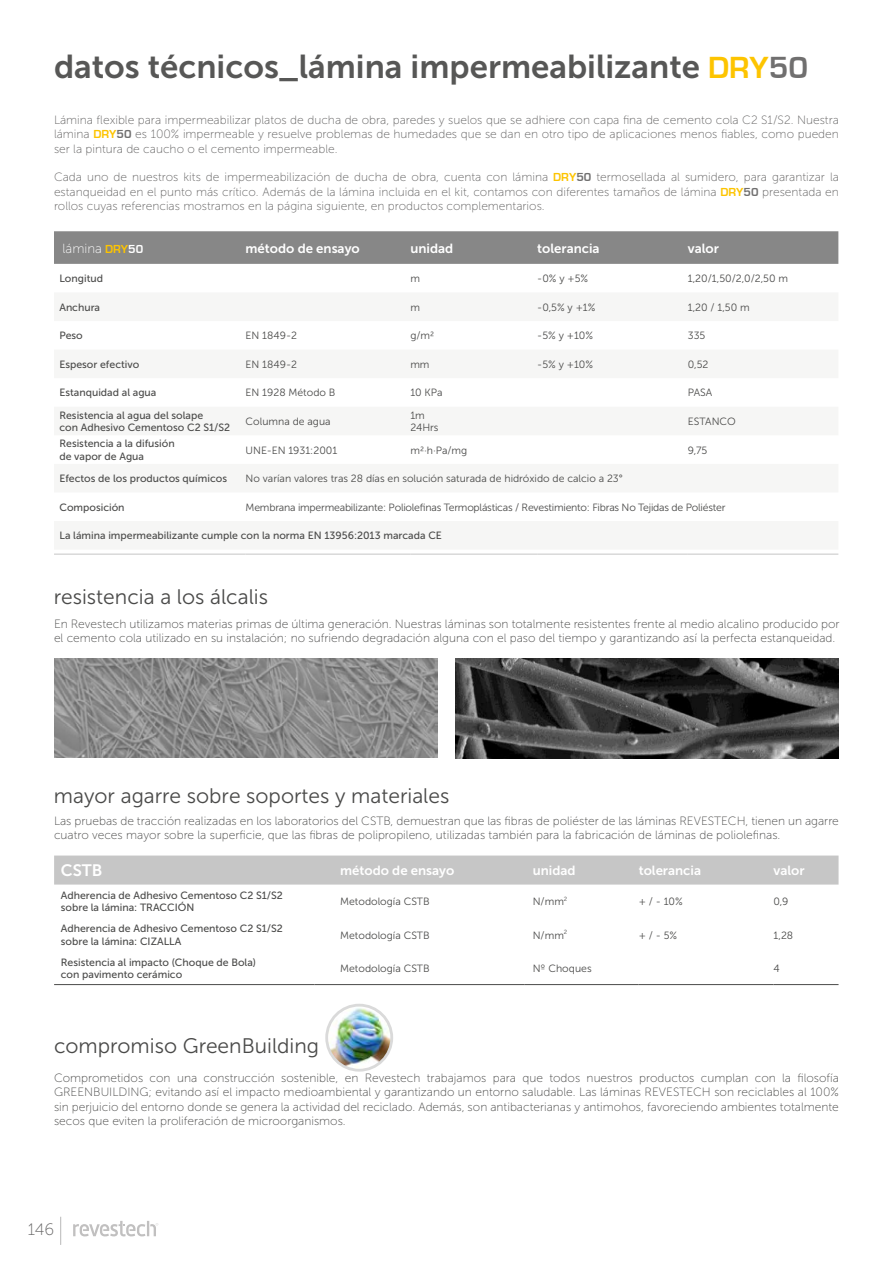
<style>
.page{position:relative;width:893px;height:1263px;background:#fff}
.page>*{position:absolute;margin:0;border:0;box-sizing:border-box;transform-origin:0 0}
.t1{font:33px "Museo Sans 700";color:#575756}
.t2{font:21px "Museo Sans 300";color:#4a4a49}
.t3{font:16.5px "Museo Sans 700";color:#fff}
.t4{font:16.5px "Museo Sans 100";color:#646363}
.t5{font:13.2px "Museo Sans 700";color:#fff}
.t6{font:13.2px "Museo Sans 100";color:#fff}
.t7{font:12px/14.4px "Museo Sans 100";color:#4a4a49}
.t8{font:12px/14.4px "Museo Sans 100";color:#646363;text-align:justify}
.t9{font:10.5px/12.6px "Museo Sans 500";color:#4a4a49}
.t10{font:10.5px/12.6px "Museo Sans 300";color:#4a4a49}
.t11{font:10.5px "Museo Sans 300";letter-spacing:-.02em;color:#4a4a49}
.s1{font-family:"Eurostile";font-weight:700;font-size:31.5px;color:#fdc400}
.s2{font-family:"Eurostile";font-weight:700;font-size:31.5px;color:#706f6f}
.s3{font-family:"Eurostile";font-weight:700;color:#fdc400}
.s4{font-family:"Eurostile";font-weight:700;color:#706f6f}
.s5{font-family:"Eurostile";font-weight:700;font-size:12px;color:#fdc400}
.s6{font-family:"Eurostile";font-weight:700;font-size:12px}
</style>
<div class="page">
<svg style="left:73px;top:1221px;width:85px;height:15px"></svg>
<svg style="left:60px;top:1217px;width:1px;height:28px"></svg>
<div style="left:54px;top:231px;width:784px;height:33px;background:#878787"></div>
<hr style="left:54px;top:554px;width:192px;height:1px;background:#c6c6c6">
<hr style="left:246px;top:554px;width:164px;height:1px;background:#c6c6c6">
<hr style="left:410px;top:554px;width:127px;height:1px;background:#c6c6c6">
<hr style="left:537px;top:554px;width:151px;height:1px;background:#c6c6c6">
<hr style="left:688px;top:554px;width:150px;height:1px;background:#c6c6c6">
<img style="left:329px;top:1005px;width:63px;height:64px">
<div style="left:325px;top:1004px;width:68px;height:67px;border:3px solid #dadada;border-radius:50%"></div>
<img style="left:54px;top:658px;width:383px;height:99px">
<img style="left:455px;top:658px;width:384px;height:100px">
<div style="left:54px;top:855px;width:784px;height:29px;background:#c6c6c6"></div>
<hr style="left:54px;top:984px;width:261px;height:1px;background:#4a4a49">
<hr style="left:315px;top:984px;width:209px;height:1px;background:#4a4a49">
<hr style="left:524px;top:984px;width:115px;height:1px;background:#4a4a49">
<hr style="left:639px;top:984px;width:135px;height:1px;background:#4a4a49">
<hr style="left:774px;top:984px;width:64px;height:1px;background:#4a4a49">
<h1 class="t1" style="left:54px;top:48px;width:756px">datos técnicos_lámina impermeabilizante <span class="s1">DRY</span><span class="s2">50</span></h1>
<p class="t8" style="left:54px;top:113px;width:786px">Lámina flexible para impermeabilizar platos de ducha de obra, paredes y suelos que se adhiere con capa fina de cemento cola C2 S1/S2. Nuestra lámina <span class="s3">DRY</span><span class="s4">50</span> es 100% impermeable y resuelve problemas de humedades que se dan en otro tipo de aplicaciones menos fiables, como pueden ser la pintura de caucho o el cemento impermeable.</p>
<p class="t8" style="left:54px;top:170px;width:786px">Cada uno de nuestros kits de impermeabilización de ducha de obra, cuenta con lámina <span class="s3">DRY</span><span class="s4">50</span> termosellada al sumidero, para garantizar la estanqueidad en el punto más crítico. Además de la lámina incluida en el kit, contamos con diferentes tamaños de lámina <span class="s3">DRY</span><span class="s4">50</span> presentada en rollos cuyas referencias mostramos en la página siguiente, en productos complementarios.</p>
<p class="t6" style="left:63px;top:241px;width:82px">lámina <span class="s5">DRY</span><span class="s6">50</span></p>
<p class="t5" style="left:246px;top:241px;width:116px">método de ensayo</p>
<p class="t5" style="left:410px;top:241px;width:44px">unidad</p>
<p class="t5" style="left:537px;top:241px;width:64px">tolerancia</p>
<p class="t5" style="left:688px;top:241px;width:33px">valor</p>
<p class="t9" style="left:59px;top:272px;width:45px">Longitud</p>
<p class="t10" style="left:410px;top:272px;width:11px">m</p>
<p class="t10" style="left:537px;top:272px;width:53px">-0% y +5%</p>
<p class="t10" style="left:688px;top:272px;width:102px">1,20/1,50/2,0/2,50 m</p>
<p class="t9" style="left:59px;top:301px;width:42px">Anchura</p>
<p class="t10" style="left:410px;top:301px;width:11px">m</p>
<p class="t10" style="left:537px;top:301px;width:60px">-0,5% y +1%</p>
<p class="t10" style="left:688px;top:301px;width:64px">1,20 / 1,50 m</p>
<p class="t9" style="left:59px;top:329px;width:25px">Peso</p>
<p class="t10" style="left:246px;top:329px;width:53px">EN 1849-2</p>
<p class="t10" style="left:410px;top:329px;width:25px">g/m2</p>
<p class="t10" style="left:537px;top:329px;width:57px">-5% y +10%</p>
<p class="t10" style="left:688px;top:329px;width:19px">335</p>
<p class="t9" style="left:59px;top:358px;width:81px">Espesor efectivo</p>
<p class="t10" style="left:246px;top:358px;width:53px">EN 1849-2</p>
<p class="t10" style="left:410px;top:358px;width:21px">mm</p>
<p class="t10" style="left:537px;top:358px;width:57px">-5% y +10%</p>
<p class="t10" style="left:688px;top:358px;width:22px">0,52</p>
<p class="t9" style="left:59px;top:386px;width:99px">Estanquidad al agua</p>
<p class="t10" style="left:246px;top:387px;width:91px">EN 1928 Método B</p>
<p class="t10" style="left:410px;top:387px;width:34px">10 KPa</p>
<p class="t10" style="left:688px;top:387px;width:26px">PASA</p>
<p class="t9" style="left:59px;top:409px;width:172px">Resistencia al agua del solape<br>con Adhesivo Cementoso C2 S1/S2</p>
<p class="t10" style="left:246px;top:415px;width:87px">Columna de agua</p>
<p class="t10" style="left:410px;top:409px;width:30px">1m<br>24Hrs</p>
<p class="t10" style="left:688px;top:415px;width:49px">ESTANCO</p>
<p class="t9" style="left:59px;top:437px;width:117px">Resistencia a la difusión de vapor de Agua</p>
<p class="t10" style="left:246px;top:444px;width:93px">UNE-EN 1931:2001</p>
<p class="t10" style="left:410px;top:444px;width:58px">m2·h·Pa/mg</p>
<p class="t10" style="left:688px;top:444px;width:21px">9,75</p>
<p class="t9" style="left:59px;top:472px;width:169px">Efectos de los productos químicos</p>
<p class="t10" style="left:246px;top:472px;width:379px">No varían valores tras 28 días en solución saturada de hidróxido de calcio a 23°</p>
<p class="t9" style="left:59px;top:501px;width:67px">Composición</p>
<p class="t11" style="left:246px;top:501px;width:481px">Membrana impermeabilizante: Poliolefinas Termoplásticas / Revestimiento: Fibras No Tejidas de Poliéster</p>
<p class="t9" style="left:59px;top:529px;width:384px">La lámina impermeabilizante cumple con la norma EN 13956:2013 marcada CE</p>
<h2 class="t2" style="left:54px;top:586px;width:216px">resistencia a los álcalis</h2>
<p class="t7" style="left:54px;top:616px;width:787px">En Revestech utilizamos materias primas de última generación. Nuestras láminas son totalmente resistentes frente al medio alcalino producido por el cemento cola utilizado en su instalación; no sufriendo degradación alguna con el paso del tiempo y garantizando así la perfecta estanqueidad.</p>
<h2 class="t2" style="left:54px;top:784px;width:397px">mayor agarre sobre soportes y materiales</h2>
<p class="t7" style="left:54px;top:813px;width:786px">Las pruebas de tracción realizadas en los laboratorios del CSTB, demuestran que las fibras de poliéster de las láminas REVESTECH, tienen un agarre cuatro veces mayor sobre la superficie, que las fibras de polipropileno, utilizadas también para la fabricación de láminas de poliolefinas.</p>
<h3 class="t3" style="left:61px;top:861px;width:43px">CSTB</h3>
<p class="t5" style="left:340px;top:863px;width:116px">método de ensayo</p>
<p class="t5" style="left:533px;top:863px;width:44px">unidad</p>
<p class="t5" style="left:639px;top:863px;width:64px">tolerancia</p>
<p class="t5" style="left:774px;top:863px;width:33px">valor</p>
<p class="t9" style="left:61px;top:889px;width:224px">Adherencia de Adhesivo Cementoso C2 S1/S2 sobre la lámina: TRACCIÓN</p>
<p class="t10" style="left:340px;top:895px;width:91px">Metodología CSTB</p>
<p class="t10" style="left:533px;top:895px;width:36px">N/mm<sup>2</sup></p>
<p class="t10" style="left:639px;top:895px;width:46px">+ / - 10%</p>
<p class="t10" style="left:774px;top:895px;width:16px">0,9</p>
<p class="t9" style="left:61px;top:922px;width:224px">Adherencia de Adhesivo Cementoso C2 S1/S2 sobre la lámina: CIZALLA</p>
<p class="t10" style="left:340px;top:929px;width:91px">Metodología CSTB</p>
<p class="t10" style="left:533px;top:929px;width:36px">N/mm<sup>2</sup></p>
<p class="t10" style="left:639px;top:929px;width:40px">+ / - 5%</p>
<p class="t10" style="left:774px;top:929px;width:21px">1,28</p>
<p class="t9" style="left:61px;top:956px;width:197px">Resistencia al impacto (Choque de Bola) con pavimento cerámico</p>
<p class="t10" style="left:340px;top:962px;width:91px">Metodología CSTB</p>
<p class="t10" style="left:533px;top:962px;width:60px">Nº Choques</p>
<p class="t10" style="left:774px;top:962px;width:8px">4</p>
<h2 class="t2" style="left:54px;top:1034px;width:267px">compromiso GreenBuilding</h2>
<p class="t7" style="left:54px;top:1071px;width:786px;text-align:justify">Comprometidos con una construcción sostenible, en Revestech trabajamos para que todos nuestros productos cumplan con la filosofía GREENBUILDING; evitando así el impacto medioambiental y garantizando un entorno saludable. Las láminas REVESTECH son reciclables al 100% sin perjuicio del entorno donde se genera la actividad del reciclado. Además, son antibacterianas y antimohos, favoreciendo ambientes totalmente secos que eviten la proliferación de microorganismos.</p>
<h3 class="t4" style="left:28px;top:1220px;width:28px">146</h3>
</div>
